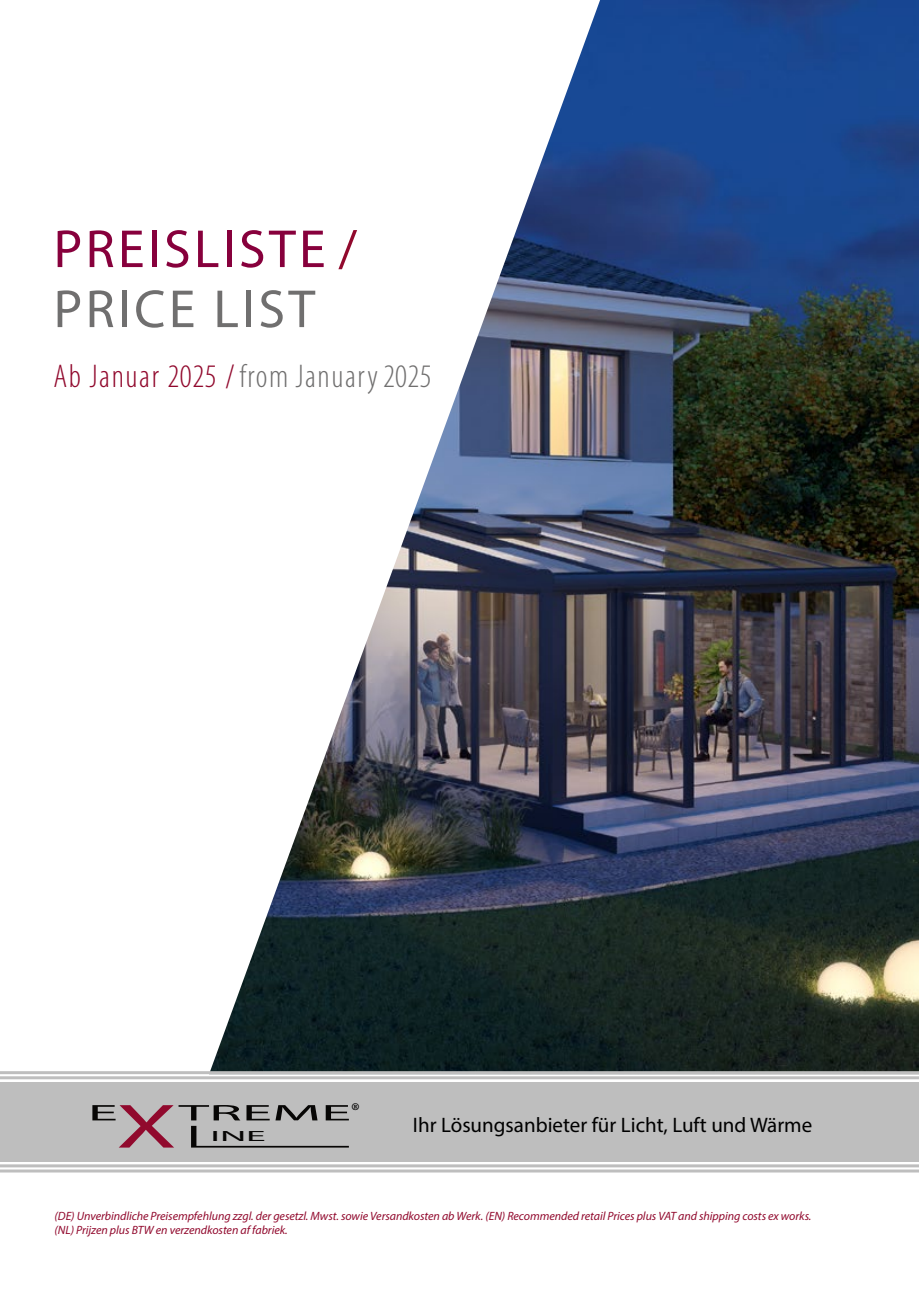
<style>
.page{position:relative;width:919px;height:1289px;background:#fff}
.page>*{position:absolute;margin:0;border:0;box-sizing:border-box;transform-origin:0 0}
.t1{font:62.85px "Myriad Pro";color:#91092d;scale:1.69 1}
.t2{font:54px/60px "Myriad Variable Concept";letter-spacing:.06em;color:#87003c}
.t3{font:33px "Myriad Variable Concept";letter-spacing:.05em;color:#706f6f}
.t4{font:27px "Minion Pro";color:#000}
.t5{font:22.65px "Myriad Pro";color:#070605;scale:2.69 1}
.t6{font:21px "Myriad Pro";color:#000}
.t7{font:14.85px "Myriad Pro";color:#070605;scale:2.69 1}
.t8{font:italic 12px/14.4px "Myriad Pro";letter-spacing:-.005em;color:#91092d}
.s1{color:#91092d}
.s2{color:#706f6f}
</style>
<div class="page">
<img style="left:210px;top:0;width:708px;height:1071px">
<div style="left:0;top:1082px;width:918px;height:79px;background:#bebebe"></div>
<hr style="left:0;top:1076px;width:918px;height:3px;background:#bebebe">
<hr style="left:0;top:1071px;width:918px;height:3px;background:#bebebe">
<hr style="left:0;top:1169px;width:918px;height:3px;background:#bebebe">
<hr style="left:0;top:1164px;width:918px;height:3px;background:#bebebe">
<svg style="left:191px;top:1125px;width:158px;height:22px"></svg>
<h2 class="t2" style="left:54px;top:219px;width:305px">PREISLISTE <span class="s1">/<br></span><span class="s2">PRICE LIST</span></h2>
<h3 class="t3" style="left:54px;top:357px;width:379px"><span class="s1">Ab Januar 2025 /</span> from January 2025</h3>
<h3 class="t4" style="left:351px;top:1094px;width:10px">®</h3>
<h3 class="t5" style="left:88px;top:1098px;width:13px">E</h3>
<h3 class="t5" style="left:178px;top:1098px;width:66px">TREME</h3>
<h1 class="t1" style="left:116px;top:1087px;width:37px">X</h1>
<p class="t7" style="left:210px;top:1126px;width:22px">INE</p>
<h3 class="t6" style="left:413px;top:1112px;width:401px">Ihr Lösungsanbieter für Licht, Luft und Wärme</h3>
<p class="t8" style="left:55px;top:1208px;width:758px">(DE) Unverbindliche Preisempfehlung zzgl. der gesetzl. Mwst. sowie Versandkosten ab Werk. (EN) Recommended retail Prices plus VAT and shipping costs ex works. (NL) Prijzen plus BTW en verzendkosten af fabriek.</p>
</div>
